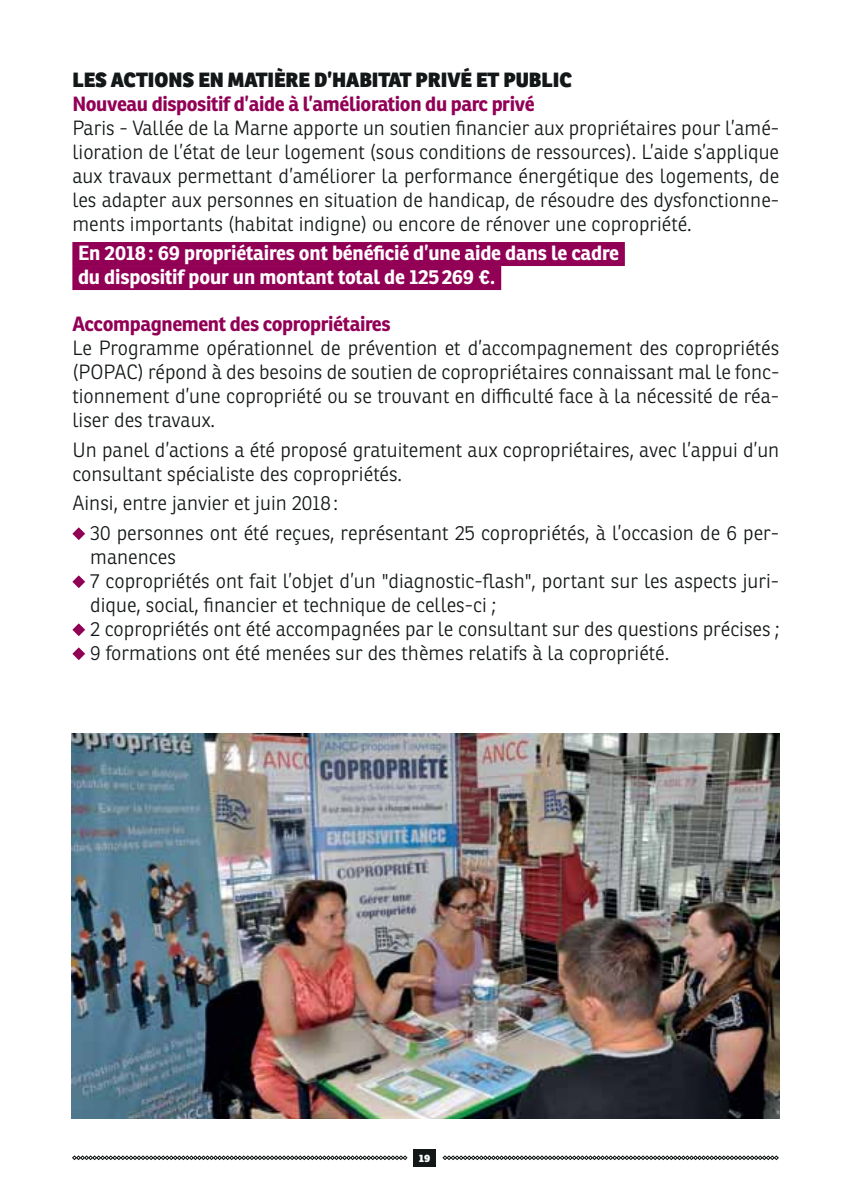
<style>
.page{position:relative;width:850px;height:1190px;background:#fff}
.page>*{position:absolute;margin:0;border:0;box-sizing:border-box;transform-origin:0 0}
.t1{font:300 20px/24px "Ronnia";color:#131718}
.t2{font:700 20px/24px "Ronnia";letter-spacing:-.01em;color:#fff}
.t3{font:700 20px "Ronnia";letter-spacing:-.02em;color:#920056}
.t4{font:800 20px "Ronnia";color:#131718}
.t5{font:800 10.4px "Ronnia";color:#fff}
</style>
<div class="page">
<div style="left:72px;top:242px;width:552px;height:24px;background:#920056"></div>
<div style="left:72px;top:266px;width:429px;height:24px;background:#920056"></div>
<svg style="left:72px;top:527px;width:13px;height:13px"></svg>
<svg style="left:72px;top:575px;width:13px;height:13px"></svg>
<svg style="left:72px;top:623px;width:13px;height:13px"></svg>
<svg style="left:72px;top:647px;width:13px;height:13px"></svg>
<img style="left:71px;top:733px;width:708px;height:385px">
<div style="left:414px;top:1149px;width:22px;height:17px;background:#131718"></div>
<svg style="left:72px;top:1155px;width:335px;height:5px"></svg>
<svg style="left:442px;top:1155px;width:336px;height:5px"></svg>
<p class="t4" style="left:72px;top:72px;width:501px">LES ACTIONS EN MATIÈRE D’HABITAT PRIVÉ ET PUBLIC</p>
<p class="t3" style="left:72px;top:96px;width:463px">Nouveau dispositif d’aide à l’amélioration du parc privé</p>
<p class="t1" style="left:72px;top:117px;width:708px;text-align:justify">Paris - Vallée de la Marne apporte un soutien financier aux propriétaires pour l’amé&shy;lioration de l’état de leur logement (sous conditions de ressources). L’aide s’applique aux travaux permettant d’améliorer la performance énergétique des logements, de les adapter aux personnes en situation de handicap, de résoudre des dysfonctionne&shy;ments importants (habitat indigne) ou encore de rénover une copropriété.</p>
<p class="t2" style="left:78px;top:243px;width:542px">En 2018 : 69 propriétaires ont bénéficié d’une aide dans le cadre du dispositif pour un montant total de 125 269 €.</p>
<p class="t3" style="left:72px;top:317px;width:319px">Accompagnement des copropriétaires</p>
<p class="t1" style="left:72px;top:337px;width:708px;text-align:justify">Le Programme opérationnel de prévention et d’accompagnement des copropriétés (POPAC) répond à des besoins de soutien de copropriétaires connaissant mal le fonc&shy;tionnement d’une copropriété ou se trouvant en difficulté face à la nécessité de réa&shy;liser des travaux.</p>
<p class="t1" style="left:72px;top:439px;width:708px">Un panel d’actions a été proposé gratuitement aux copropriétaires, avec l’appui d’un consultant spécialiste des copropriétés.</p>
<p class="t1" style="left:90px;top:490px;width:690px;line-height:29.6px;text-indent:-18px">Ainsi, entre janvier et juin 2018 :<br>30 personnes ont été reçues, représentant 25 copropriétés, à l’occasion de 6 per-</p>
<p class="t1" style="left:90px;top:546px;width:690px">manences<br>7 copropriétés ont fait l’objet d’un "diagnostic-flash", portant sur les aspects juri&shy;dique, social, financier et technique de celles-ci ;<br>2 copropriétés ont été accompagnées par le consultant sur des questions précises ; 9 formations ont été menées sur des thèmes relatifs à la copropriété.</p>
<p class="t5" style="left:419px;top:1154px;width:13px">19</p>
</div>
